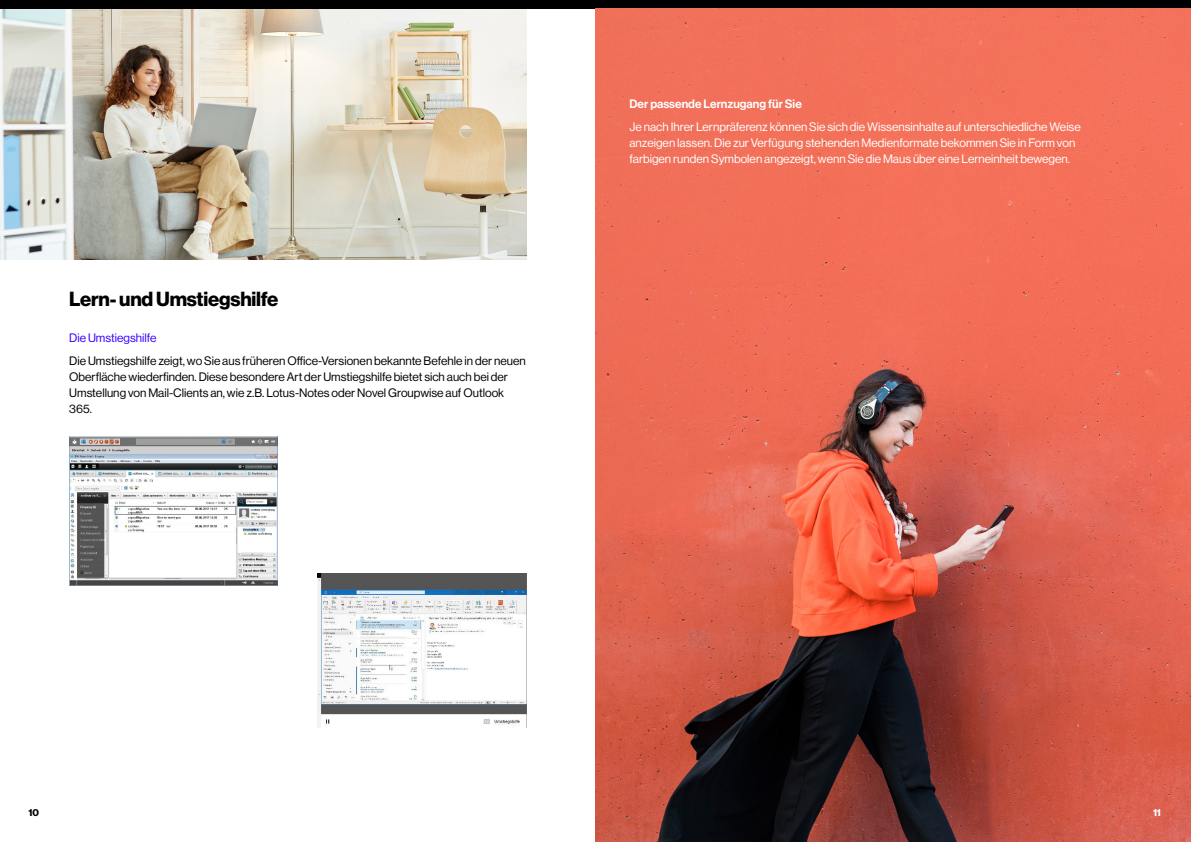
<style>
.page{position:relative;width:1191px;height:842px;background:#fff}
.page>*{position:absolute;margin:0;border:0;box-sizing:border-box;transform-origin:0 0}
.t1{font:700 20px "Haas Grot Disp 75";letter-spacing:-.01em;color:#000}
.t2{font:12px/16px "Haas Grot Disp 55 Roman";color:#000}
.t3{font:12px/16px "Haas Grot Disp 55 Roman";color:#fff}
.t4{font:500 12px "Haas Grot Disp 65";color:#fff}
.t5{font:12px "Haas Grot Disp 55 Roman";color:#3e00ff}
.t6{font:700 10px "Haas Grot Disp 75";color:#000}
.t7{font:700 10px "Haas Grot Disp 75";color:#fff}
</style>
<div class="page">
<div style="left:0;top:0;width:1191px;height:9px;background:#000"></div>
<img style="left:0;top:9px;width:526px;height:251px">
<img style="left:69px;top:436px;width:208px;height:150px">
<img style="left:317px;top:573px;width:209px;height:155px">
<img style="left:595px;top:8px;width:596px;height:834px">
<h1 class="t1" style="left:69px;top:287px;width:211px">Lern- und Umstiegshilfe</h1>
<p class="t5" style="left:69px;top:331px;width:89px">Die Umstiegshilfe</p>
<p class="t2" style="left:69px;top:352px;width:458px">Die Umstiegshilfe zeigt, wo Sie aus früheren Office-Versionen bekannte Befehle in der neuen Oberfläche wiederfinden. Diese besondere Art der Umstiegshilfe bietet sich auch bei der Umstellung von Mail-Clients an, wie z.B. Lotus-Notes oder Novel Groupwise auf Outlook 365.</p>
<p class="t4" style="left:629px;top:96px;width:174px">Der passende Lernzugang für Sie</p>
<p class="t3" style="left:629px;top:119px;width:453px">Je nach Ihrer Lernpräferenz können Sie sich die Wissensinhalte auf unterschiedliche Weise anzeigen lassen. Die zur Verfügung stehenden Medienformate bekommen Sie in Form von farbigen runden Symbolen angezeigt, wenn Sie die Maus über eine Lerneinheit bewegen.</p>
<p class="t6" style="left:29px;top:807px;width:12px">10</p>
<p class="t7" style="left:1153px;top:807px;width:9px">11</p>
</div>
